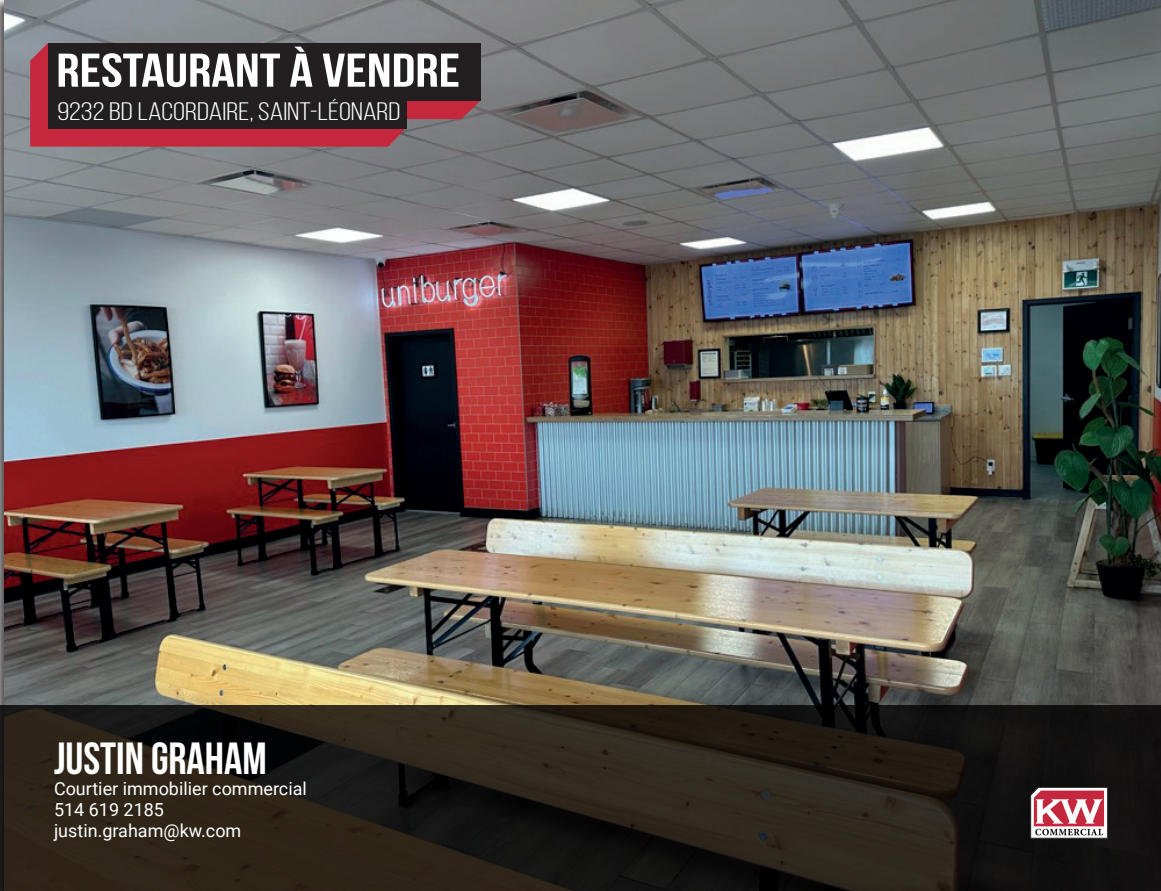
<style>
.page{position:relative;width:1161px;height:891px;background:#fff}
.page>*{position:absolute;margin:0;border:0;box-sizing:border-box;transform-origin:0 0}
.t1{font:700 47.25px "Bebas Neue";color:#fff;scale:1.23 1}
.t2{font:700 45px "Bebas Neue";color:#fff}
.t3{font:25.2px "Bebas Neue";color:#fff;scale:1.23 1}
.t4{font:18px/21px "Roboto";color:#fff}
</style>
<div class="page">
<img style="left:4px;top:0;width:1157px;height:706px">
<svg style="left:0;top:706px;width:1161px;height:185px;background:#221d15"></svg>
<img style="left:1011px;top:787px;width:117px;height:51px">
<svg style="left:30px;top:43px;width:451px;height:104px;background:#ae3b4b"></svg>
<div style="left:48px;top:43px;width:432px;height:58px;background:#231f20"></div>
<div style="left:48px;top:101px;width:358px;height:27px;background:#231f20"></div>
<h1 class="t1" style="left:56px;top:44px;width:330px">RESTAURANT à VENDRE</h1>
<h3 class="t3" style="left:57px;top:98px;width:281px">9232 BD LACORDAIRE, SAINT-LÉONARD</h3>
<h2 class="t2" style="left:54px;top:734px;width:214px">JUSTIN GRAHAM</h2>
<p class="t4" style="left:54px;top:777px;width:254px">Courtier immobilier commercial<br>514 619 2185 justin.graham@kw.com</p>
</div>
